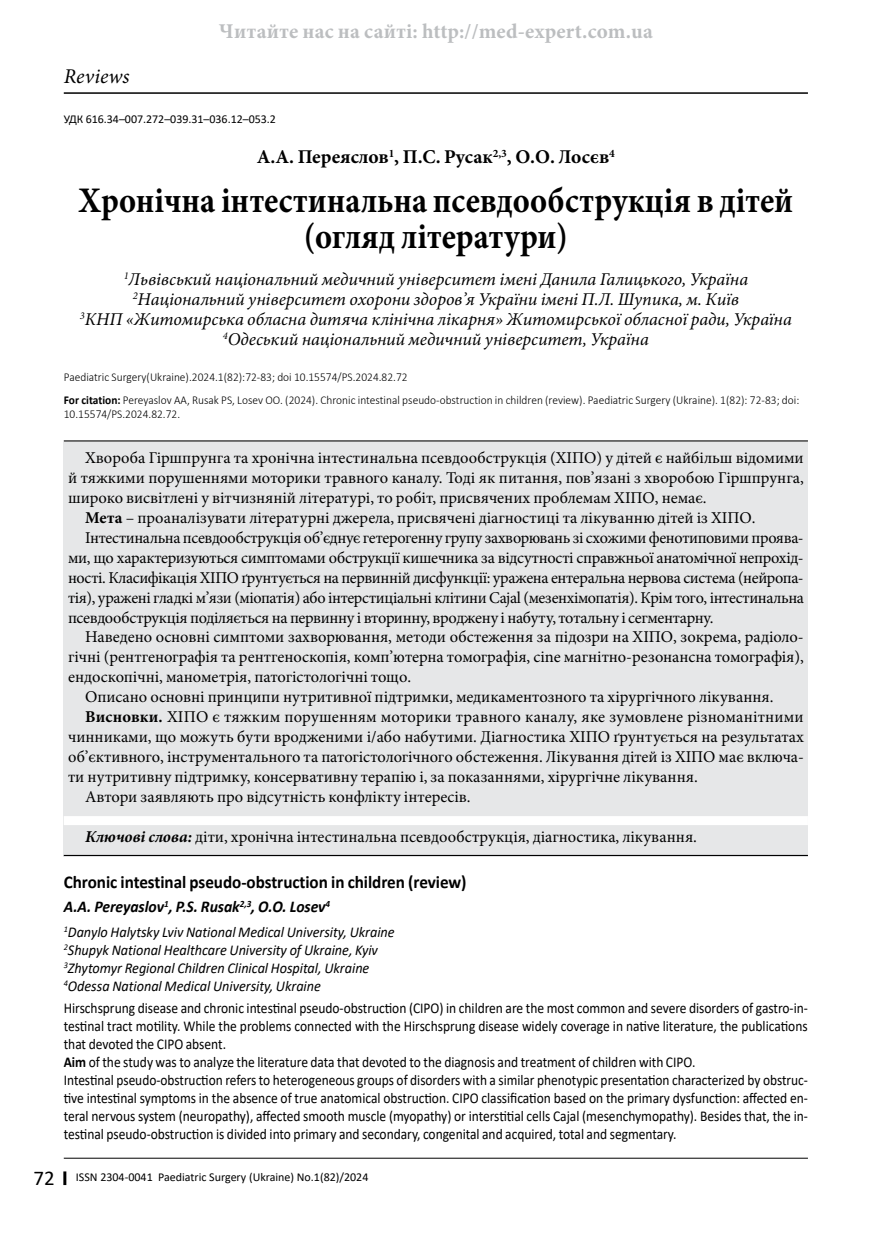
<style>
.page{position:relative;width:893px;height:1234px;background:#fff}
.page>*{position:absolute;margin:0;border:0;box-sizing:border-box;transform-origin:0 0}
.t1{font:700 36px/36px "Minion Pro";color:#000;text-align:center;scale:.9 1}
.t2{font:700 21px "Minion Pro";letter-spacing:.01em;color:#bcbec0}
.t3{font:italic 21px "Minion Pro";color:#000}
.t4{font:700 19.5px "Minion Pro";color:#000}
.t5{font:italic 18px/20px "Minion Pro";color:#000;text-align:center}
.t6{font:700 18px "Calibri";letter-spacing:-.005em;color:#000;scale:.95 1}
.t7{font:16.5px "Minion Pro";color:#000}
.t8{font:16.5px "Minion Pro";letter-spacing:-.02em;color:#000}
.t9{font:italic 700 16.5px "Calibri";color:#000;scale:.95 1}
.t10{font:15px/18px "Calibri";color:#000;scale:.9 1}
.t11{font:italic 15px/18px "Calibri";color:#000;scale:.95 1}
.t12{font:300 12px/23px "Calibri";color:#000;scale:.95 1}
.t13{font:12px "Calibri";color:#000}
.s1{font-weight:700}
.s2{font-weight:700;font-style:italic}
.s3{font-size:21px}
</style>
<div class="page">
<hr style="left:64px;top:92px;width:744px;height:2px;background:#000">
<svg style="left:63px;top:1171px;width:3px;height:13px"></svg>
<hr style="left:64px;top:1157px;width:744px;height:1px;background:#000">
<div style="left:64px;top:442px;width:744px;height:414px;background:#e6e7e8"></div>
<hr style="left:64px;top:440px;width:744px;height:1px;background:#000">
<div style="left:64px;top:815px;width:744px;height:9px;background:#fff"></div>
<hr style="left:64px;top:854px;width:744px;height:1px;background:#000">
<p class="t3" style="left:64px;top:62px;width:67px">Reviews</p>
<p class="t2" style="left:219px;top:16px;width:435px">Читайте нас на сайті: http://med-expert.com.ua</p>
<p class="t13" style="left:64px;top:111px;width:214px">УДК 616.34–007.272–039.31–036.12–053.2</p>
<p class="t4" style="left:257px;top:143px;width:359px">А.А. Переяслов<sup>1</sup>, П.С. Русак<sup>2,3</sup>, О.О. Лосєв<sup>4</sup></p>
<h1 class="t1" style="left:79px;top:182px;width:795px">Хронічна інтестинальна псевдообструкція в дітей (огляд літератури)</h1>
<p class="t5" style="left:80px;top:269px;width:713px"><sup>1</sup>Львівський національний медичний університет імені Данила Галицького, Україна <sup>2</sup>Національний університет охорони здоров’я України імені П.Л. Шупика, м. Київ<br><sup>3</sup>КНП «Житомирська обласна дитяча клінічна лікарня» Житомирської обласної ради, Україна <sup>4</sup>Одеський національний медичний університет, Україна</p>
<p class="t12" style="left:64px;top:365px;width:776px">Paediatric Surgery(Ukraine).2024.1(82):72-83; doi 10.15574/PS.2024.82.72<br><span class="s1">For citation:</span> Pereyaslov AA, Rusak PS, Losev OO. (2024). Chronic intestinal pseudo-obstruction in children (review). Paediatric Surgery (Ukraine). 1(82): 72-83; doi:</p>
<p class="t12" style="left:64px;top:402px;width:124px">10.15574/PS.2024.82.72.</p>
<p class="t7" style="left:85px;top:446px;width:720px">Хвороба Гіршпрунга та хронічна інтестинальна псевдообструкція (ХІПО) у дітей є найбільш відомими</p>
<p class="t7" style="left:68px;top:466px;width:737px">й тяжкими порушеннями моторики травного каналу. Тоді як питання, пов’язані з хворобою Гіршпрунга,</p>
<p class="t7" style="left:68px;top:486px;width:640px">широко висвітлені у вітчизняній літературі, то робіт, присвячених проблемам ХІПО, немає.</p>
<p class="t7" style="left:85px;top:506px;width:672px"><span class="s1">Мета</span> – проаналізувати літературні джерела, присвячені діагностиці та лікуванню дітей із ХІПО.</p>
<p class="t8" style="left:85px;top:526px;width:720px">Інтестинальна псевдообструкція об’єднує гетерогенну групу захворювань зі схожими фенотиповими проява-</p>
<p class="t8" style="left:68px;top:546px;width:737px">ми, що характеризуються симптомами обструкції кишечника за відсутності справжньої анатомічної непрохід-</p>
<p class="t8" style="left:68px;top:566px;width:737px">ності. Класифікація ХІПО ґрунтується на первинній дисфункції: уражена ентеральна нервова система (нейропа-</p>
<p class="t8" style="left:68px;top:586px;width:737px">тія), уражені гладкі м’язи (міопатія) або інтерстиціальні клітини Cajal (мезенхімопатія). Крім того, інтестинальна</p>
<p class="t8" style="left:68px;top:606px;width:647px">псевдообструкція поділяється на первинну і вторинну, вроджену і набуту, тотальну і сегментарну.</p>
<p class="t7" style="left:85px;top:626px;width:720px">Наведено основні симптоми захворювання, методи обстеження за підозри на ХІПО, зокрема, радіоло-</p>
<p class="t7" style="left:68px;top:646px;width:737px">гічні (рентгенографія та рентгеноскопія, комп’ютерна томографія, cine магнітно-резонансна томографія),</p>
<p class="t7" style="left:68px;top:666px;width:345px">ендоскопічні, манометрія, патогістологічні тощо.</p>
<p class="t7" style="left:85px;top:686px;width:690px">Описано основні принципи нутритивної підтримки, медикаментозного та хірургічного лікування.</p>
<p class="t7" style="left:85px;top:705px;width:720px"><span class="s1">Висновки.</span> ХІПО є тяжким порушенням моторики травного каналу, яке зумовлене різноманітними</p>
<p class="t7" style="left:68px;top:725px;width:737px">чинниками, що можуть бути вродженими і/або набутими. Діагностика ХІПО ґрунтується на результатах</p>
<p class="t7" style="left:68px;top:745px;width:737px">об’єктивного, інструментального та патогістологічного обстеження. Лікування дітей із ХІПО має включа-</p>
<p class="t7" style="left:68px;top:765px;width:631px">ти нутритивну підтримку, консервативну терапію і, за показаннями, хірургічне лікування.</p>
<p class="t7" style="left:85px;top:785px;width:387px">Автори заявляють про відсутність конфлікту інтересів.</p>
<p class="t7" style="left:85px;top:825px;width:613px"><span class="s2">Ключові слова:</span> діти, хронічна інтестинальна псевдообструкція, діагностика, лікування.</p>
<p class="t6" style="left:64px;top:869px;width:425px">Chronic intestinal pseudo-obstruction in children (review)</p>
<p class="t9" style="left:64px;top:895px;width:282px">A.A. Pereyaslov<sup>1</sup>, P.S. Rusak<sup>2,3</sup>, O.O. Losev<sup>4</sup></p>
<p class="t11" style="left:64px;top:921px;width:350px"><sup>1</sup>Danylo Halytsky Lviv National Medical University, Ukraine <sup>2</sup>Shupyk National Healthcare University of Ukraine, Kyiv <sup>3</sup>Zhytomyr Regional Children Clinical Hospital, Ukraine <sup>4</sup>Odessa National Medical University, Ukraine</p>
<p class="t10" style="left:64px;top:998px;width:828px">Hirschsprung disease and chronic intestinal pseudo-obstruction (CIPO) in children are the most common and severe disorders of gastro-in&shy;testinal tract motility. While the problems connected with the Hirschsprung disease widely coverage in native literature, the publications that devoted the CIPO absent.<br><span class="s1">Aim</span> of the study was to analyze the literature data that devoted to the diagnosis and treatment of children with CIPO.<br>Intestinal pseudo-obstruction refers to heterogeneous groups of disorders with a similar phenotypic presentation characterized by obstruc&shy;tive intestinal symptoms in the absence of true anatomical obstruction. CIPO classification based on the primary dysfunction: affected en&shy;teral nervous system (neuropathy), affected smooth muscle (myopathy) or interstitial cells Cajal (mesenchymopathy). Besides that, the in&shy;testinal pseudo-obstruction is divided into primary and secondary, congenital and acquired, total and segmentary.</p>
<p class="t13" style="left:33px;top:1167px;width:336px"><span class="s3">72</span> ISSN 2304-0041 Paediatric Surgery (Ukraine) No.1(82)/2024</p>
</div>
